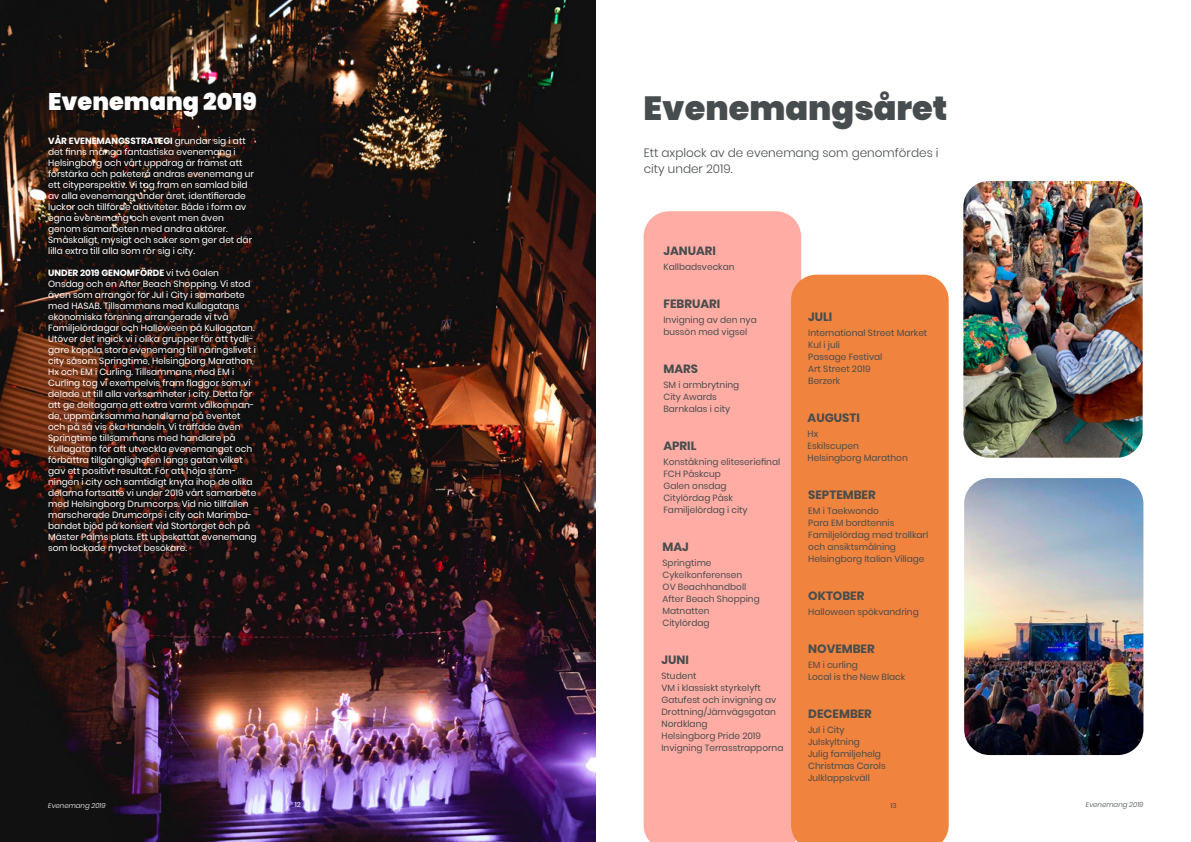
<style>
.page{position:relative;width:1191px;height:842px;background:#fff}
.page>*{position:absolute;margin:0;border:0;box-sizing:border-box;transform-origin:0 0}
.t1{font:900 33.5px "Poppins";color:#474d4e}
.t2{font:900 24px "Poppins";color:#fff}
.t3{font:700 12px "Poppins";color:#474d4e}
.t4{font:300 12px/16px "Poppins";color:#474d4e}
.t5{font:9px/11px "Poppins";color:#fff}
.t6{font:9px/12px "Poppins";color:#474d4e}
.t7{font:italic 300 7px "Poppins";color:#fff}
.t8{font:italic 300 7px "Poppins";color:#474d4e}
.t9{font:7px "Poppins";color:#474d4e}
.t10{font:7px "Poppins";color:#fff}
.s1{font-weight:700}
</style>
<div class="page">
<div style="left:643px;top:211px;width:158px;height:631px;background:#ffada4"></div>
<img style="left:0;top:0;width:595px;height:842px">
<div style="left:791px;top:275px;width:157px;height:567px;background:#f0833d"></div>
<img style="left:964px;top:478px;width:179px;height:277px">
<img style="left:963px;top:181px;width:179px;height:277px">
<h2 class="t2" style="left:48px;top:88px;width:210px">Evenemang 2019</h2>
<h1 class="t1" style="left:643px;top:89px;width:305px">Evenemangsåret</h1>
<p class="t5" style="left:48px;top:135px;width:207px"><span class="s1">VÅR EVENEMANGSSTRATEGI</span> grundar sig i att det finns många fantastiska evenemang i Helsingborg och vårt uppdrag är främst att förstärka och paketera andras evenemang ur ett cityperspektiv. Vi tog fram en samlad bild av alla evenemang under året, identifierade luckor och tillförde aktiviteter. Både i form av egna evenemang och event men även genom samarbeten med andra aktörer.<br>Småskaligt, mysigt och saker som ger det där lilla extra till alla som rör sig i city.</p>
<p class="t5" style="left:48px;top:267px;width:210px"><span class="s1">UNDER 2019 GENOMFÖRDE</span> vi två Galen Onsdag och en After Beach Shopping. Vi stod även som arrangör för Jul i City i samarbete med HASAB. Tillsammans med Kullagatans ekonomiska förening arrangerade vi två Familjelördagar och Halloween på Kullagatan.<br>Utöver det ingick vi i olika grupper för att tydli&shy;gare koppla stora evenemang till näringslivet i city såsom Springtime, Helsingborg Marathon, Hx och EM i Curling. Tillsammans med EM i Curling tog vi exempelvis fram flaggor som vi delade ut till alla verksamheter i city. Detta för att ge deltagarna ett extra varmt välkomnan&shy;de, uppmärksamma handlarna på eventet och på så vis öka handeln. Vi träffade även Springtime tillsammans med handlare på Kullagatan för att utveckla evenemanget och förbättra tillgängligheten längs gatan vilket gav ett positivt resultat. För att höja stäm&shy;ningen i city och samtidigt knyta ihop de olika delarna fortsatte vi under 2019 vårt samarbete med Helsingborg Drumcorps. Vid nio tillfällen marscherade Drumcorps i city och Marimba&shy;bandet bjöd på konsert vid Stortorget och på Mäster Palms plats. Ett uppskattat evenemang som lockade mycket besökare.</p>
<h3 class="t4" style="left:643px;top:144px;width:296px">Ett axplock av de evenemang som genomfördes i city under 2019.</h3>
<h3 class="t3" style="left:663px;top:244px;width:54px">JANUARI</h3>
<p class="t6" style="left:663px;top:261px;width:73px">Kallbadsveckan</p>
<h3 class="t3" style="left:663px;top:297px;width:58px">FEBRUARI</h3>
<p class="t6" style="left:663px;top:314px;width:95px">Invigning av den nya bussön med vigsel</p>
<h3 class="t3" style="left:663px;top:362px;width:36px">MARS</h3>
<p class="t6" style="left:663px;top:379px;width:77px">SM i armbrytning<br>City Awards<br>Barnkalas i city</p>
<h3 class="t3" style="left:663px;top:439px;width:35px">APRIL</h3>
<p class="t6" style="left:663px;top:456px;width:118px">Konståkning eliteseriefinal<br>FCH Påskcup<br>Galen onsdag<br>Citylördag Påsk<br>Familjelördag i city</p>
<h3 class="t3" style="left:662px;top:540px;width:28px">MAJ</h3>
<p class="t6" style="left:662px;top:557px;width:99px">Springtime<br>Cykelkonferensen<br>OV Beachhandboll<br>After Beach Shopping<br>Matnatten<br>Citylördag</p>
<h3 class="t3" style="left:661px;top:653px;width:29px">JUNI</h3>
<p class="t6" style="left:661px;top:670px;width:123px">Student<br>VM i klassiskt styrkelyft<br>Gatufest och invigning av<br>Drottning/Järnvägsgatan<br>Nordklang<br>Helsingborg Pride 2019<br>Invigning Terrasstrapporna</p>
<h3 class="t3" style="left:808px;top:310px;width:26px">JULI</h3>
<p class="t6" style="left:808px;top:327px;width:121px">International Street Market<br>Kul i juli<br>Passage Festival<br>Art Street 2019<br>Berzerk</p>
<h3 class="t3" style="left:807px;top:411px;width:54px">AUGUSTI</h3>
<p class="t6" style="left:807px;top:428px;width:102px">Hx<br>Eskilscupen<br>Helsingborg Marathon</p>
<h3 class="t3" style="left:808px;top:488px;width:69px">SEPTEMBER</h3>
<p class="t6" style="left:808px;top:505px;width:121px">EM i Taekwondo<br>Para EM bordtennis<br>Familjelördag med trollkarl och ansiktsmålning<br>Helsingborg Italian Village</p>
<h3 class="t3" style="left:808px;top:589px;width:58px">OKTOBER</h3>
<p class="t6" style="left:808px;top:606px;width:112px">Halloween spökvandring</p>
<h3 class="t3" style="left:808px;top:642px;width:68px">NOVEMBER</h3>
<p class="t6" style="left:808px;top:659px;width:99px">EM i curling<br>Local is the New Black</p>
<h3 class="t3" style="left:808px;top:707px;width:65px">DECEMBER</h3>
<p class="t6" style="left:808px;top:724px;width:79px">Jul i City<br>Julskyltning<br>Julig familjehelg<br>Christmas Carols<br>Julklappskväll</p>
<p class="t9" style="left:890px;top:801px;width:8px">13</p>
<p class="t9" style="left:890px;top:800px;width:8px">13</p>
<p class="t7" style="left:48px;top:801px;width:59px">Evenemang 2019</p>
<p class="t10" style="left:295px;top:800px;width:7px">12</p>
<p class="t8" style="left:1086px;top:800px;width:59px">Evenemang 2019</p>
</div>
